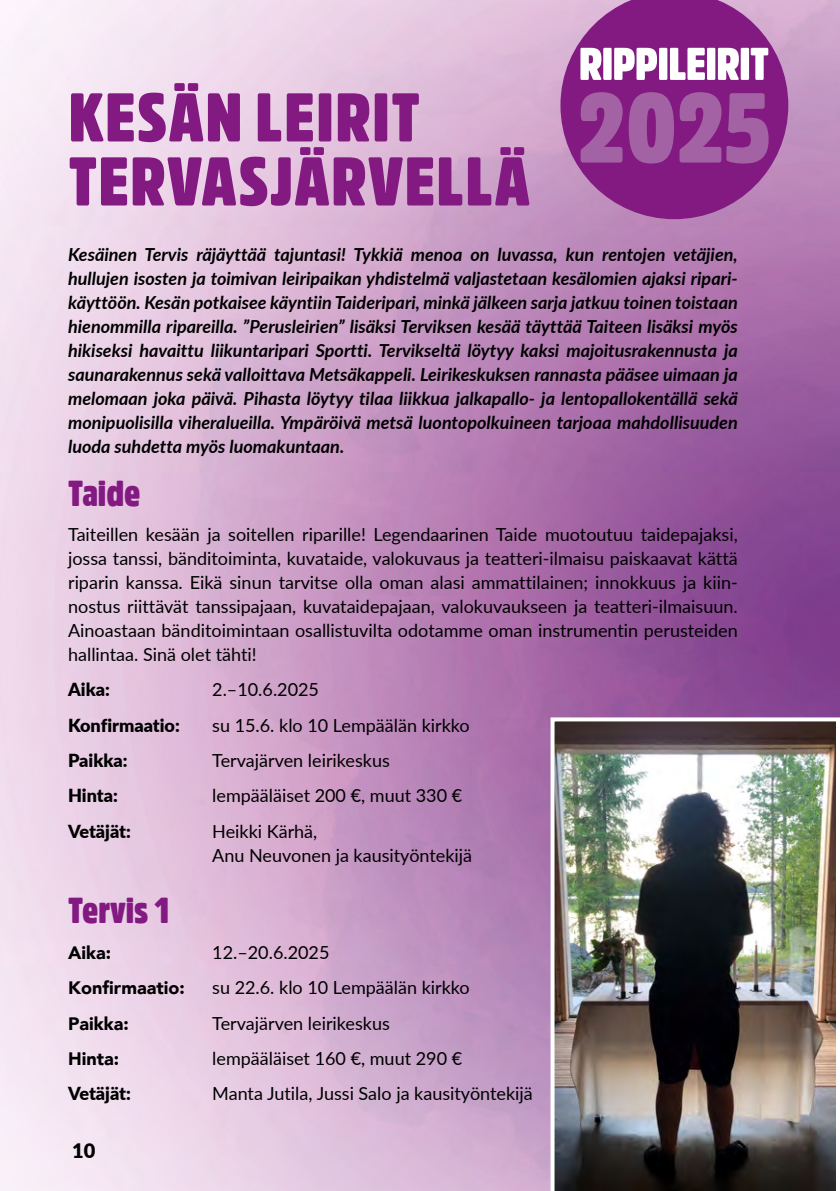
<style>
.page{position:relative;width:840px;height:1191px;background:#fff}
.page>*{position:absolute;margin:0;border:0;box-sizing:border-box;transform-origin:0 0}
.t1{font:900 98px "Amsi Pro Cond";color:#a362a3}
.RIppileirien_otsikko_H2{font:900 68px/64px "Amsi Pro Cond";letter-spacing:.02em;color:#821a81}
.rippileirien_väliotsikko_H3{font:900 36px "Amsi Pro Cond";color:#821a81}
.t2{font:900 20px "Lato";color:#000}
.rippileirien_ingressi{font:italic 700 18px/24px "Lato";color:#000;text-align:justify}
.rippileirit_leipis_P{font:18px/24px "Lato";color:#000;text-align:justify}
.rippileirit_leipis_P-2{font:900 18px "Lato";color:#000}
.rippileirit_leipis_P-3{font:900 18px "Avenir";color:#000}
</style>
<div class="page">
<img style="left:0;top:0;width:839px;height:1191px">
<img style="left:550px;top:717px;width:289px;height:474px">
<svg style="left:560px;top:0;width:227px;height:219px;fill:#821a81"></svg>
<svg style="left:580px;top:48px;width:187px;height:32px"></svg>
<h2 class="RIppileirien_otsikko_H2" style="left:69px;top:84px;width:463px">KESÄN LEIRIT<br>TERVASJÄRVELLÄ</h2>
<h1 class="t1" style="left:577px;top:61px;width:194px">2025</h1>
<p class="rippileirien_ingressi" style="left:68px;top:242px;width:670px">Kesäinen Tervis räjäyttää tajuntasi! Tykkiä menoa on luvassa, kun rentojen vetäjien, hullujen isosten ja toimivan leiripaikan yhdistelmä valjastetaan kesälomien ajaksi ripari&shy;käyttöön. Kesän potkaisee käyntiin Taideripari, minkä jälkeen sarja jatkuu toinen toistaan hienommilla ripareilla. ”Perusleirien” lisäksi Terviksen kesää täyttää Taiteen lisäksi myös hikiseksi havaittu liikuntaripari Sportti. Tervikseltä löytyy kaksi majoitusrakennusta ja saunarakennus sekä valloittava Metsäkappeli. Leirikeskuksen rannasta pääsee uimaan ja melomaan joka päivä. Pihasta löytyy tilaa liikkua jalkapallo- ja lentopallokentällä sekä monipuolisilla viheralueilla. Ympäröivä metsä luontopolkuineen tarjoaa mahdollisuuden luoda suhdetta myös luomakuntaan.</p>
<h3 class="rippileirien_väliotsikko_H3" style="left:68px;top:468px;width:74px">Taide</h3>
<p class="rippileirit_leipis_P" style="left:68px;top:521px;width:670px">Taiteillen kesään ja soitellen riparille! Legendaarinen Taide muotoutuu taidepajaksi, jossa tanssi, bänditoiminta, kuvataide, valokuvaus ja teatteri-ilmaisu paiskaavat kättä riparin kanssa. Eikä sinun tarvitse olla oman alasi ammattilainen; innokkuus ja kiin&shy;nostus riittävät tanssipajaan, kuvataidepajaan, valokuvaukseen ja teatteri-ilmaisuun.<br>Ainoastaan bänditoimintaan osallistuvilta odotamme oman instrumentin perusteiden hallintaa. Sinä olet tähti!</p>
<p class="rippileirit_leipis_P-2" style="left:68px;top:676px;width:43px">Aika:</p>
<p class="rippileirit_leipis_P" style="left:212px;top:677px;width:108px">2.–10.6.2025</p>
<p class="rippileirit_leipis_P-2" style="left:68px;top:711px;width:113px">Konfirmaatio:</p>
<p class="rippileirit_leipis_P" style="left:212px;top:712px;width:259px">su 15.6. klo 10 Lempäälän kirkko</p>
<p class="rippileirit_leipis_P-2" style="left:68px;top:747px;width:61px">Paikka:</p>
<p class="rippileirit_leipis_P" style="left:212px;top:747px;width:179px">Tervajärven leirikeskus</p>
<p class="rippileirit_leipis_P-2" style="left:68px;top:782px;width:51px">Hinta:</p>
<p class="rippileirit_leipis_P" style="left:212px;top:783px;width:251px">lempääläiset 200 €, muut 330 €</p>
<p class="rippileirit_leipis_P-2" style="left:68px;top:817px;width:64px">Vetäjät:</p>
<p class="rippileirit_leipis_P" style="left:212px;top:818px;width:261px">Heikki Kärhä,<br>Anu Neuvonen ja kausityöntekijä</p>
<h3 class="rippileirien_väliotsikko_H3" style="left:68px;top:886px;width:103px">Tervis 1</h3>
<p class="rippileirit_leipis_P-3" style="left:68px;top:937px;width:45px">Aika:</p>
<p class="rippileirit_leipis_P" style="left:212px;top:939px;width:119px">12.–20.6.2025</p>
<p class="rippileirit_leipis_P-3" style="left:68px;top:972px;width:118px">Konfirmaatio:</p>
<p class="rippileirit_leipis_P" style="left:212px;top:975px;width:259px">su 22.6. klo 10 Lempäälän kirkko</p>
<p class="rippileirit_leipis_P-3" style="left:68px;top:1007px;width:62px">Paikka:</p>
<p class="rippileirit_leipis_P" style="left:212px;top:1010px;width:179px">Tervajärven leirikeskus</p>
<p class="rippileirit_leipis_P-3" style="left:68px;top:1043px;width:52px">Hinta:</p>
<p class="rippileirit_leipis_P" style="left:212px;top:1045px;width:251px">lempääläiset 160 €, muut 290 €</p>
<p class="rippileirit_leipis_P-2" style="left:68px;top:1080px;width:64px">Vetäjät:</p>
<p class="rippileirit_leipis_P" style="left:212px;top:1081px;width:322px">Manta Jutila, Jussi Salo ja kausityöntekijä</p>
<p class="t2" style="left:72px;top:1135px;width:25px">10</p>
</div>
